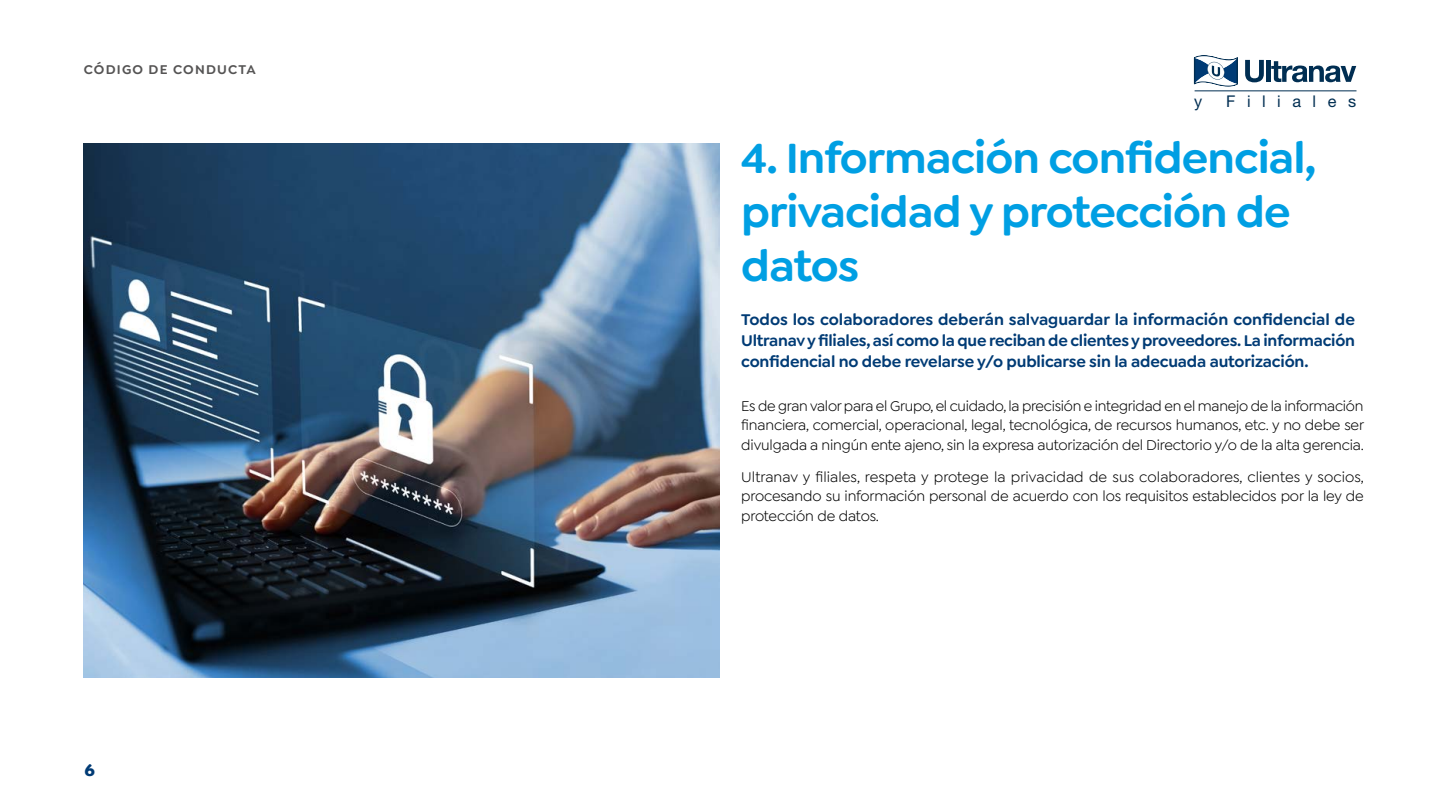
<style>
.page{position:relative;width:1440px;height:810px;background:#fff}
.page>*{position:absolute;margin:0;border:0;box-sizing:border-box;transform-origin:0 0}
.t1{font:600 45px/54px "Goldplay";letter-spacing:-.02em;color:#009fe3}
.t2{font:700 18px "Goldplay";color:#003b75}
.t3{font:600 16.5px/21px "Goldplay";letter-spacing:-.01em;color:#003b75;text-align:justify}
.t4{font:16.2px "Helvetica Neue LT Std";letter-spacing:.71em;color:#002e52}
.t5{font:15px/19.5px "Goldplay";letter-spacing:-.01em;color:#000;text-align:justify}
.t6{font:600 13.5px "Goldplay";letter-spacing:.09em;color:#555454}
</style>
<div class="page">
<svg style="left:1194px;top:55px;width:44px;height:32px"></svg>
<svg style="left:1245px;top:60px;width:19px;height:22px"></svg>
<hr style="left:1266px;top:60px;width:4px;height:22px;background:#002e52">
<svg style="left:1271px;top:61px;width:85px;height:21px"></svg>
<hr style="left:1194px;top:91px;width:162px;height:1px;background:#002e52">
<img style="left:84px;top:144px;width:636px;height:534px">
<p class="t6" style="left:84px;top:61px;width:173px">CÓDIGO DE CONDUCTA</p>
<p class="t2" style="left:85px;top:758px;width:12px">6</p>
<p class="t4" style="left:1194px;top:92px;width:10px">y</p>
<p class="t4" style="left:1226px;top:92px;width:131px">Filiales</p>
<h1 class="t1" style="left:741px;top:131px;width:577px">4. Información confidencial, privacidad y protección de datos</h1>
<p class="t3" style="left:741px;top:309px;width:615px">Todos los colaboradores deberán salvaguardar la información confidencial de Ultranav y filiales, así como la que reciban de clientes y proveedores. La información confidencial no debe revelarse y/o publicarse sin la adecuada autorización.</p>
<p class="t5" style="left:741px;top:396px;width:624px">Es de gran valor para el Grupo, el cuidado, la precisión e integridad en el manejo de la información financiera, comercial, operacional, legal, tecnológica, de recursos humanos, etc. y no debe ser divulgada a ningún ente ajeno, sin la expresa autorización del Directorio y/o de la alta gerencia.</p>
<p class="t5" style="left:741px;top:467px;width:624px">Ultranav y filiales, respeta y protege la privacidad de sus colaboradores, clientes y socios, procesando su información personal de acuerdo con los requisitos establecidos por la ley de protección de datos.</p>
</div>
